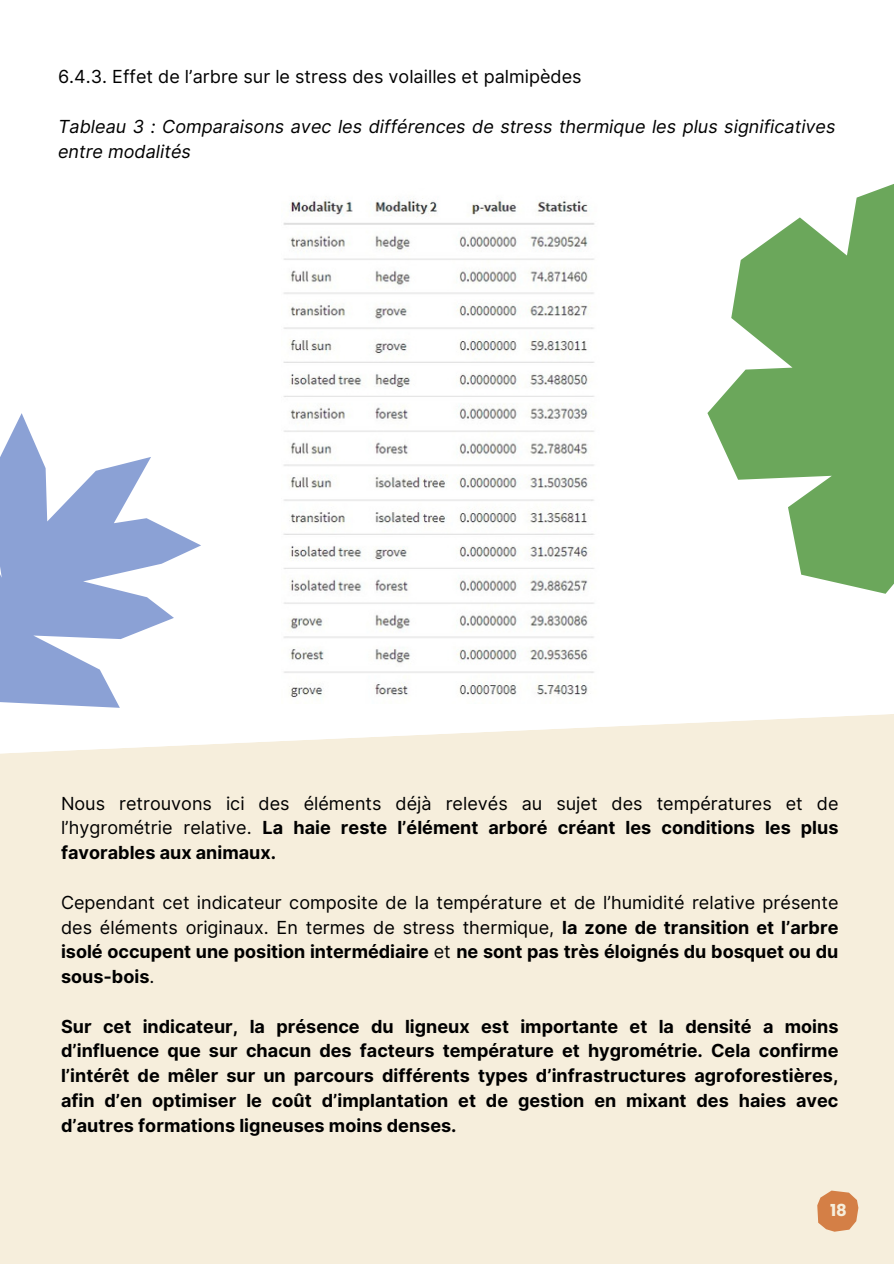
<style>
.page{position:relative;width:894px;height:1264px;background:#fff}
.page>*{position:absolute;margin:0;border:0;box-sizing:border-box;transform-origin:0 0}
.t1{font:18px/24.8px "Inter";color:#000;text-align:justify}
.t2{font:700 18px/24.8px "Inter";color:#000;text-align:justify}
.t3{font:italic 18px/24.8px "Inter";color:#000}
.t4{font:700 16.5px "Poppins";color:#f6eedc}
.s1{font-weight:700}
</style>
<div class="page">
<img style="left:283px;top:196px;width:312px;height:501px">
<div style="left:0;top:714px;width:893px;height:549px;background:#f6eedc"></div>
<svg style="left:0;top:413px;width:262px;height:362px"></svg>
<svg style="left:707px;top:184px;width:186px;height:410px;fill:#6ba75b"></svg>
<svg style="left:817px;top:1190px;width:41px;height:41px"></svg>
<p class="t1" style="left:58px;top:64px;width:525px">6.4.3. Effet de l’arbre sur le stress des volailles et palmipèdes</p>
<p class="t3" style="left:58px;top:114px;width:778px">Tableau 3 : Comparaisons avec les différences de stress thermique les plus significatives entre modalités</p>
<p class="t1" style="left:61px;top:790px;width:778px">Nous retrouvons ici des éléments déjà relevés au sujet des températures et de l’hygrométrie relative. <span class="s1">La haie reste l’élément arboré créant les conditions les plus favorables aux animaux.</span></p>
<p class="t1" style="left:61px;top:889px;width:778px">Cependant cet indicateur composite de la température et de l’humidité relative présente des éléments originaux. En termes de stress thermique, <span class="s1">la zone de transition et l’arbre isolé occupent une position intermédiaire</span> et <span class="s1">ne sont pas très éloignés du bosquet ou du sous-bois</span>.</p>
<p class="t2" style="left:61px;top:1013px;width:778px">Sur cet indicateur, la présence du ligneux est importante et la densité a moins d’influence que sur chacun des facteurs température et hygrométrie. Cela confirme l’intérêt de mêler sur un parcours différents types d’infrastructures agroforestières, afin d’en optimiser le coût d’implantation et de gestion en mixant des haies avec d’autres formations ligneuses moins denses.</p>
<p class="t4" style="left:829px;top:1198px;width:18px">18</p>
</div>
